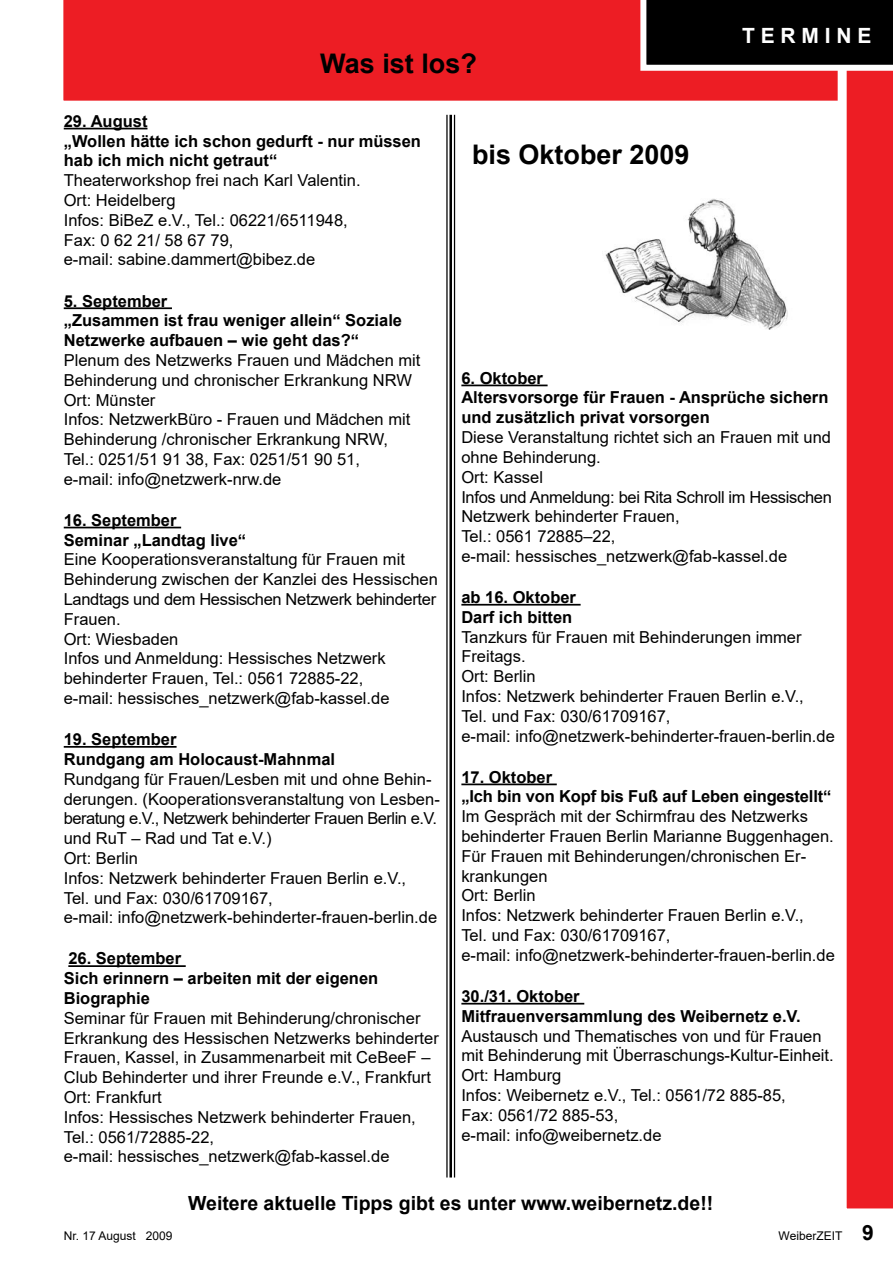
<style>
.page{position:relative;width:893px;height:1263px;background:#fff}
.page>*{position:absolute;margin:0;border:0;box-sizing:border-box;transform-origin:0 0}
.t1{font:700 27px "Arial";color:#000}
.t2{font:700 21px "Arial";color:#fff}
.t3{font:700 19.5px "Arial";color:#000}
.t4{font:16.5px/19.8px "Arial";color:#000}
.t5{font:700 16.5px "Arial";color:#000}
.t6{font:12px "Arial";color:#000}
.s1{font-weight:700}
.s2{font-weight:700;font-size:21px}
</style>
<div class="page">
<div style="left:63px;top:0;width:775px;height:101px;background:#ed1d24"></div>
<div style="left:846px;top:71px;width:47px;height:1138px;background:#ed1d24"></div>
<svg style="left:640px;top:0;width:253px;height:71px;background:#1c1b1b"></svg>
<hr style="left:446px;top:115px;width:2px;height:1062px;background:#000">
<hr style="left:449px;top:115px;width:3px;height:1062px;background:#000">
<hr style="left:454px;top:115px;width:1px;height:1062px;background:#000">
<hr style="left:64px;top:128px;width:83px;height:1px;background:#000">
<hr style="left:64px;top:307px;width:108px;height:2px;background:#000">
<hr style="left:64px;top:527px;width:117px;height:1px;background:#000">
<hr style="left:64px;top:746px;width:113px;height:2px;background:#000">
<hr style="left:68px;top:965px;width:118px;height:2px;background:#000">
<img style="left:605px;top:199px;width:183px;height:130px">
<hr style="left:461px;top:385px;width:87px;height:1px;background:#000">
<hr style="left:461px;top:604px;width:120px;height:2px;background:#000">
<hr style="left:461px;top:783px;width:96px;height:2px;background:#000">
<hr style="left:461px;top:1003px;width:123px;height:1px;background:#000">
<h1 class="t1" style="left:320px;top:44px;width:158px">Was ist los?</h1>
<p class="t2" style="left:742px;top:21px;width:131px">T E R M I N E</p>
<p class="t4" style="left:64px;top:111px;width:359px"><span class="s1">29. August<br>„Wollen hätte ich schon gedurft - nur müssen hab ich mich nicht getraut“<br></span>Theaterworkshop frei nach Karl Valentin.<br>Ort: Heidelberg<br>Infos: BiBeZ e.V., Tel.: 06221/6511948,<br>Fax: 0 62 21/ 58 67 79,<br>e-mail: sabine.dammert@bibez.de</p>
<p class="t4" style="left:64px;top:291px;width:358px"><span class="s1">5. September<br>„Zusammen ist frau weniger allein“ Soziale Netzwerke aufbauen – wie geht das?“<br></span>Plenum des Netzwerks Frauen und Mädchen mit Behinderung und chronischer Erkrankung NRW Ort: Münster<br>Infos: NetzwerkBüro - Frauen und Mädchen mit Behinderung /chronischer Erkrankung NRW, Tel.: 0251/51 91 38, Fax: 0251/51 90 51,<br>e-mail: info@netzwerk-nrw.de</p>
<p class="t4" style="left:64px;top:510px;width:376px"><span class="s1">16. September<br>Seminar „Landtag live“<br></span>Eine Kooperationsveranstaltung für Frauen mit Behinderung zwischen der Kanzlei des Hessischen Landtags und dem Hessischen Netzwerk behinderter Frauen.<br>Ort: Wiesbaden<br>Infos und Anmeldung: Hessisches Netzwerk behinderter Frauen, Tel.: 0561 72885-22,<br>e-mail: hessisches_netzwerk@fab-kassel.de</p>
<p class="t5" style="left:64px;top:728px;width:114px">19. September</p>
<p class="t4" style="left:64px;top:749px;width:378px"><span class="s1">Rundgang am Holocaust-Mahnmal<br></span>Rundgang für Frauen/Lesben mit und ohne Behin&shy;derungen. (Kooperationsveranstaltung von Lesben&shy;beratung e.V., Netzwerk behinderter Frauen Berlin e.V. und RuT – Rad und Tat e.V.)<br>Ort: Berlin<br>Infos: Netzwerk behinderter Frauen Berlin e.V.,<br>Tel. und Fax: 030/61709167,<br>e-mail: info@netzwerk-behinderter-frauen-berlin.de</p>
<p class="t4" style="left:64px;top:948px;width:377px"><span class="s1">26. September<br>Sich erinnern – arbeiten mit der eigenen Biographie<br></span>Seminar für Frauen mit Behinderung/chronischer Erkrankung des Hessischen Netzwerks behinderter Frauen, Kassel, in Zusammenarbeit mit CeBeeF – Club Behinderter und ihrer Freunde e.V., Frankfurt Ort: Frankfurt<br>Infos: Hessisches Netzwerk behinderter Frauen, Tel.: 0561/72885-22,<br>e-mail: hessisches_netzwerk@fab-kassel.de</p>
<h1 class="t1" style="left:472px;top:135px;width:219px">bis Oktober 2009</h1>
<p class="t4" style="left:461px;top:368px;width:372px"><span class="s1">6. Oktober<br>Altersvorsorge für Frauen - Ansprüche sichern und zusätzlich privat vorsorgen<br></span>Diese Veranstaltung richtet sich an Frauen mit und ohne Behinderung.<br>Ort: Kassel<br>Infos und Anmeldung: bei Rita Schroll im Hessischen<br>Netzwerk behinderter Frauen,<br>Tel.: 0561 72885–22,<br>e-mail: hessisches_netzwerk@fab-kassel.de</p>
<p class="t4" style="left:461px;top:587px;width:375px"><span class="s1">ab 16. Oktober<br>Darf ich bitten<br></span>Tanzkurs für Frauen mit Behinderungen immer<br>Freitags.<br>Ort: Berlin<br>Infos: Netzwerk behinderter Frauen Berlin e.V.,<br>Tel. und Fax: 030/61709167,<br>e-mail: info@netzwerk-behinderter-frauen-berlin.de</p>
<p class="t4" style="left:461px;top:767px;width:375px"><span class="s1">17. Oktober<br>„Ich bin von Kopf bis Fuß auf Leben eingestellt“ </span>Im Gespräch mit der Schirmfrau des Netzwerks behinderter Frauen Berlin Marianne Buggenhagen.<br>Für Frauen mit Behinderungen/chronischen Er&shy;krankungen<br>Ort: Berlin<br>Infos: Netzwerk behinderter Frauen Berlin e.V.,<br>Tel. und Fax: 030/61709167,<br>e-mail: info@netzwerk-behinderter-frauen-berlin.de</p>
<p class="t4" style="left:461px;top:986px;width:374px"><span class="s1">30./31. Oktober<br>Mitfrauenversammlung des Weibernetz e.V.<br></span>Austausch und Thematisches von und für Frauen mit Behinderung mit Überraschungs-Kultur-Einheit.<br>Ort: Hamburg<br>Infos: Weibernetz e.V., Tel.: 0561/72 885-85,<br>Fax: 0561/72 885-53,<br>e-mail: info@weibernetz.de</p>
<p class="t3" style="left:188px;top:1189px;width:527px">Weitere aktuelle Tipps gibt es unter www.weibernetz.de!!</p>
<p class="t6" style="left:64px;top:1227px;width:110px">Nr. 17 August 2009</p>
<p class="t6" style="left:778px;top:1227px;width:97px">WeiberZEIT <span class="s2">9</span></p>
</div>
